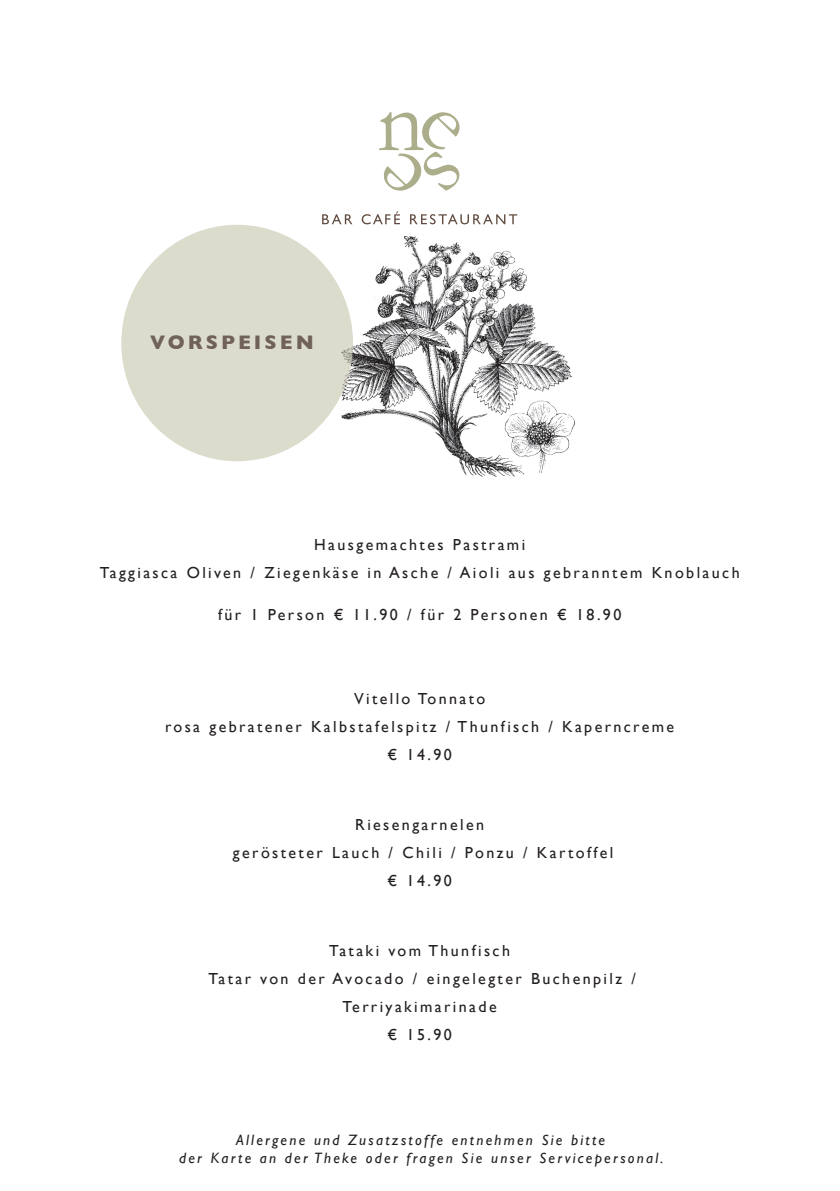
<style>
.page{position:relative;width:840px;height:1191px;background:#fff}
.page>*{position:absolute;margin:0;border:0;box-sizing:border-box;transform-origin:0 0}
.t1{font:700 20px "Gill Sans";letter-spacing:.15em;color:#716259}
.t2{font:16px "Gill Sans";letter-spacing:.15em;color:#231f20}
.t3{font:italic 15px/18px "Gill Sans";letter-spacing:.15em;color:#231f20;text-align:center}
</style>
<div class="page">
<svg style="left:322px;top:211px;width:195px;height:13px"></svg>
<svg style="left:379px;top:112px;width:80px;height:79px"></svg>
<img style="left:324px;top:234px;width:251px;height:243px">
<div style="left:121px;top:225px;width:232px;height:236px;background:#dcdccd;border-radius:50%"></div>
<p class="t1" style="left:150px;top:327px;width:165px">VORSPEISEN</p>
<p class="t2" style="left:314px;top:534px;width:212px">Hausgemachtes Pastrami</p>
<p class="t2" style="left:100px;top:562px;width:641px">Taggiasca Oliven / Ziegenkäse in Asche / Aioli aus gebranntem Knoblauch</p>
<p class="t2" style="left:218px;top:604px;width:404px">für 1 Person € 11.90 / für 2 Personen € 18.90</p>
<p class="t2" style="left:354px;top:688px;width:133px">Vitello Tonnato</p>
<p class="t2" style="left:165px;top:716px;width:510px">rosa gebratener Kalbstafelspitz / Thunfisch / Kaperncreme</p>
<p class="t2" style="left:387px;top:744px;width:66px">€ 14.90</p>
<p class="t2" style="left:355px;top:814px;width:130px">Riesengarnelen</p>
<p class="t2" style="left:233px;top:842px;width:381px">gerösteter Lauch / Chili / Ponzu / Kartoffel</p>
<p class="t2" style="left:387px;top:870px;width:66px">€ 14.90</p>
<p class="t2" style="left:329px;top:940px;width:182px">Tataki vom Thunfisch</p>
<p class="t2" style="left:208px;top:968px;width:428px">Tatar von der Avocado / eingelegter Buchenpilz /</p>
<p class="t2" style="left:342px;top:996px;width:156px">Terriyakimarinade</p>
<p class="t2" style="left:387px;top:1024px;width:66px">€ 15.90</p>
<p class="t3" style="left:179px;top:1130px;width:485px">Allergene und Zusatzstoffe entnehmen Sie bitte<br>der Karte an der Theke oder fragen Sie unser Servicepersonal.</p>
</div>
